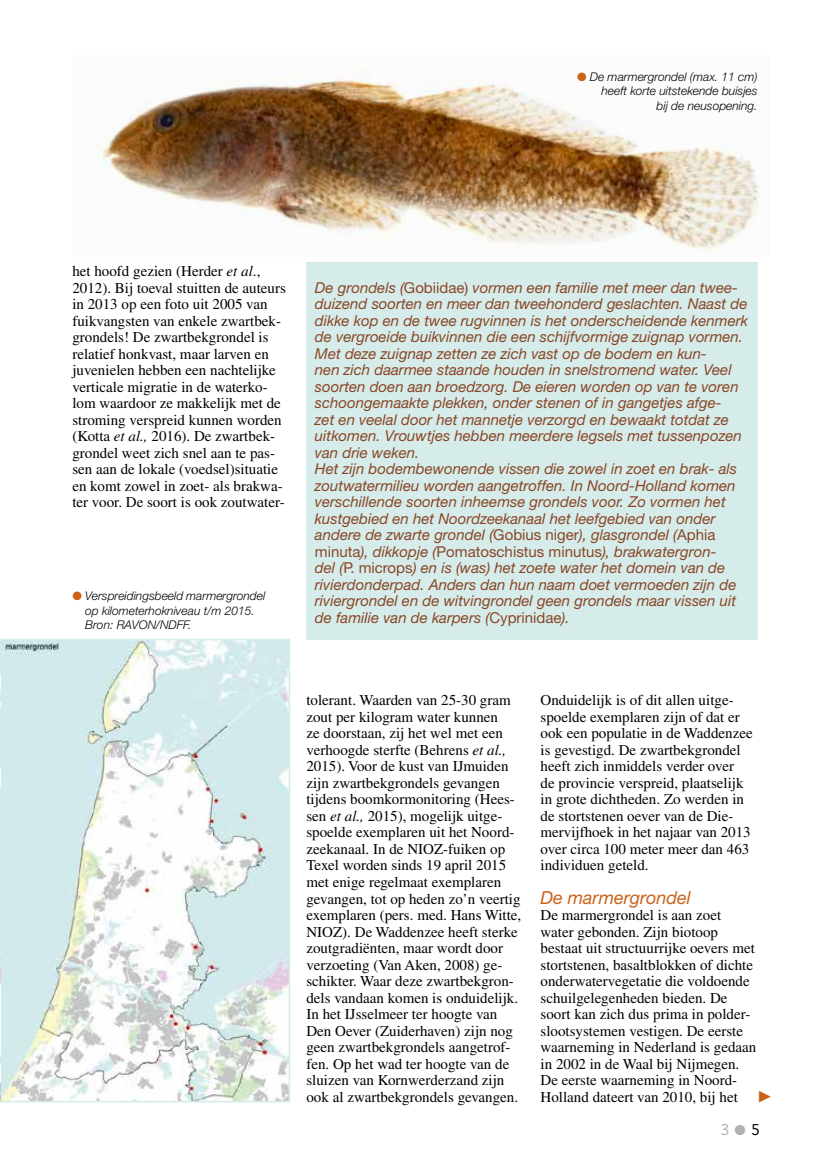
<style>
.page{position:relative;width:830px;height:1174px;background:#fff}
.page>*{position:absolute;margin:0;border:0;box-sizing:border-box;transform-origin:0 0}
.t1{font:italic 18px "Helvetica Neue LT Std";color:#cb621a}
.t2{font:15px/16.5px "Times LT Std";color:#000}
.t3{font:italic 15px/16.5px "Helvetica Neue LT Std";color:#8a4624}
.t4{font:14.25px "Geneva";color:#b3b2b2}
.t5{font:italic 300 12px/14.4px "Helvetica Neue LT Std";color:#000}
.s1{color:#cb621a}
.s2{font-style:italic}
.s3{font-style:normal}
.s4{color:#000}
</style>
<div class="page">
<img style="left:97px;top:66px;width:663px;height:185px">
<div style="left:306px;top:262px;width:451px;height:377px;background:#d5eceb"></div>
<svg style="left:0;top:639px;width:290px;height:463px"></svg>
<p class="t5" style="left:576px;top:69px;width:182px;text-align:right"><span class="s1">●</span> De marmergrondel (max. 11 cm) heeft korte uitstekende buisjes<br>bij de neusopening.</p>
<p class="t2" style="left:72px;top:263px;width:215px">het hoofd gezien (Herder <span class="s2">et al</span>., 2012). Bij toeval stuitten de auteurs in 2013 op een foto uit 2005 van fuikvangsten van enkele zwartbek&shy;grondels! De zwartbekgrondel is relatief honkvast, maar larven en juvenielen hebben een nachtelijke verticale migratie in de waterko&shy;lom waardoor ze makkelijk met de stroming verspreid kunnen worden (Kotta <span class="s2">et al.,</span> 2016). De zwartbek&shy;grondel weet zich snel aan te pas&shy;sen aan de lokale (voedsel)situatie en komt zowel in zoet- als brakwa&shy;ter voor. De soort is ook zoutwater-</p>
<p class="t5" style="left:85px;top:588px;width:181px;text-indent:-13px"><span class="s1">●</span> Verspreidingsbeeld marmergrondel op kilometerhokniveau t/m 2015.<br>Bron: RAVON/NDFF.</p>
<p class="t3" style="left:315px;top:279px;width:434px">De grondels (<span class="s3">Gobiidae)</span> vormen een familie met meer dan twee&shy;duizend soorten en meer dan tweehonderd geslachten. Naast de dikke kop en de twee rugvinnen is het onderscheidende kenmerk de vergroeide buikvinnen die een schijfvormige zuignap vormen.<br>Met deze zuignap zetten ze zich vast op de bodem en kun-<br>nen zich daarmee staande houden in snelstromend water. Veel soorten doen aan broedzorg. De eieren worden op van te voren schoongemaakte plekken, onder stenen of in gangetjes afge-<br>zet en veelal door het mannetje verzorgd en bewaakt totdat ze uitkomen. Vrouwtjes hebben meerdere legsels met tussenpozen van drie weken.<br>Het zijn bodembewonende vissen die zowel in zoet en brak- als zoutwatermilieu worden aangetroffen. In Noord-Holland komen verschillende soorten inheemse grondels voor. Zo vormen het kustgebied en het Noordzeekanaal het leefgebied van onder andere de zwarte grondel (<span class="s3">Gobius niger</span>), glasgrondel (<span class="s3">Aphia minuta</span>), dikkopje (<span class="s3">Pomatoschistus minutus</span>), brakwatergron-<br>del (<span class="s3">P. microps</span>) en is (was) het zoete water het domein van de rivierdonderpad. Anders dan hun naam doet vermoeden zijn de riviergrondel en de witvingrondel geen grondels maar vissen uit de familie van de karpers (<span class="s3">Cyprinidae</span>).</p>
<p class="t2" style="left:306px;top:692px;width:216px">tolerant. Waarden van 25-30 gram zout per kilogram water kunnen<br>ze doorstaan, zij het wel met een verhoogde sterfte (Behrens <span class="s2">et al., </span>2015). Voor de kust van IJmuiden zijn zwartbekgrondels gevangen tijdens boomkormonitoring (Hees&shy;sen <span class="s2">et al.,</span> 2015), mogelijk uitge&shy;spoelde exemplaren uit het Noord&shy;zeekanaal. In de NIOZ-fuiken op Texel worden sinds 19 april 2015 met enige regelmaat exemplaren gevangen, tot op heden zo’n veertig exemplaren (pers. med. Hans Witte, NIOZ). De Waddenzee heeft sterke zoutgradiënten, maar wordt door verzoeting (Van Aken, 2008) ge&shy;schikter. Waar deze zwartbekgron&shy;dels vandaan komen is onduidelijk.<br>In het IJsselmeer ter hoogte van Den Oever (Zuiderhaven) zijn nog geen zwartbekgrondels aangetrof&shy;fen. Op het wad ter hoogte van de sluizen van Kornwerderzand zijn ook al zwartbekgrondels gevangen.</p>
<p class="t2" style="left:540px;top:692px;width:214px">Onduidelijk is of dit allen uitge&shy;spoelde exemplaren zijn of dat er ook een populatie in de Waddenzee is gevestigd. De zwartbekgrondel heeft zich inmiddels verder over<br>de provincie verspreid, plaatselijk in grote dichtheden. Zo werden in de stortstenen oever van de Die&shy;mervijfhoek in het najaar van 2013 over circa 100 meter meer dan 463 individuen geteld.</p>
<p class="t1" style="left:540px;top:886px;width:152px">De marmergrondel</p>
<p class="t2" style="left:540px;top:906px;width:217px">De marmergrondel is aan zoet water gebonden. Zijn biotoop bestaat uit structuurrijke oevers met stortstenen, basaltblokken of dichte onderwatervegetatie die voldoende schuilgelegenheden bieden. De soort kan zich dus prima in polder&shy;slootsystemen vestigen. De eerste waarneming in Nederland is gedaan in 2002 in de Waal bij Nijmegen.<br>De eerste waarneming in Noord-Holland dateert van 2010, bij het</p>
<p class="t4" style="left:720px;top:1120px;width:41px">3 ● <span class="s4">5</span></p>
</div>
